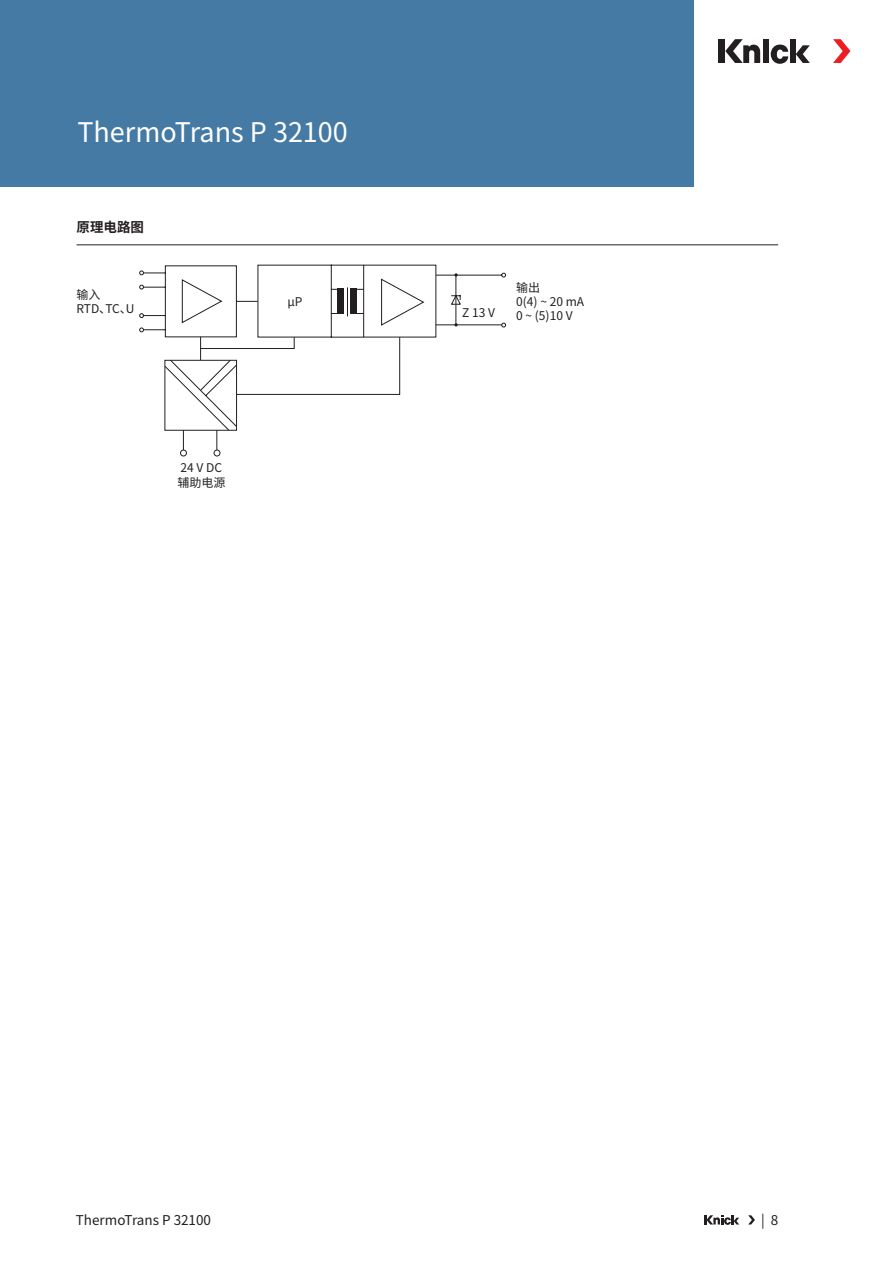
<style>
.page{position:relative;width:893px;height:1263px;background:#fff}
.page>*{position:absolute;margin:0;border:0;box-sizing:border-box;transform-origin:0 0}
.Headline{font:27px "Noto Sans SC";color:#fff}
.t1{font:13.5px "Noto Sans SC";color:#231f20}
.Tabelle_Headline{font:700 13.5px "Noto Sans SC";color:#231f20}
.Beschriftungen{font:12px/14.2px "Noto Sans SC";color:#231f20}
</style>
<div class="page">
<svg style="left:139px;top:264px;width:367px;height:192px"></svg>
<div style="left:0;top:0;width:693px;height:187px;background:#447aa4"></div>
<div style="left:719px;top:39px;width:6px;height:24px;background:#231f20"></div>
<div style="left:790px;top:39px;width:6px;height:24px;background:#231f20"></div>
<svg style="left:796px;top:45px;width:14px;height:18px"></svg>
<svg style="left:833px;top:39px;width:17px;height:24px"></svg>
<svg style="left:725px;top:39px;width:63px;height:25px"></svg>
<svg style="left:748px;top:1215px;width:7px;height:9px"></svg>
<svg style="left:704px;top:1215px;width:35px;height:10px"></svg>
<hr style="left:77px;top:245px;width:701px;height:1px;background:#231f20">
<p class="Headline" style="left:77px;top:117px;width:272px">ThermoTrans P 32100</p>
<p class="Tabelle_Headline" style="left:77px;top:219px;width:69px">原理电路图</p>
<p class="Beschriftungen" style="left:77px;top:288px;width:60px">输入<br>RTD、TC、U</p>
<p class="Beschriftungen" style="left:177px;top:461px;width:49px">24 V DC辅助电源</p>
<p class="Beschriftungen" style="left:287px;top:294px;width:17px">µP</p>
<p class="Beschriftungen" style="left:462px;top:305px;width:34px">Z 13 V</p>
<p class="Beschriftungen" style="left:516px;top:280px;width:69px">输出<br>0(4) ~ 20 mA<br>0 ~ (5)10 V</p>
<p class="t1" style="left:76px;top:1212px;width:137px">ThermoTrans P 32100</p>
<p class="t1" style="left:761px;top:1212px;width:19px">| 8</p>
</div>
